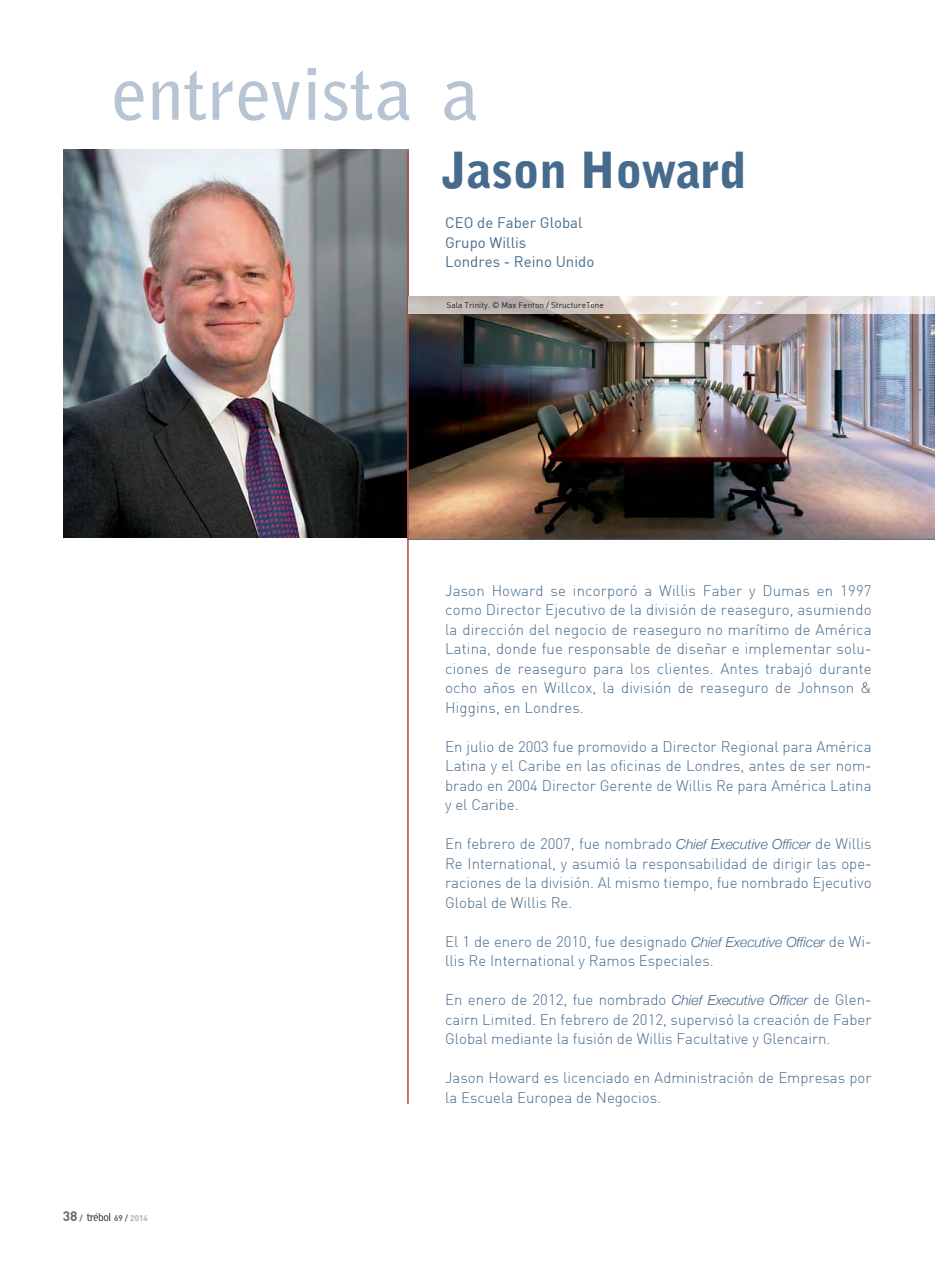
<style>
.page{position:relative;width:935px;height:1263px;background:#fff}
.page>*{position:absolute;margin:0;border:0;box-sizing:border-box;transform-origin:0 0}
.t1{font:700 72px "Bell Gothic Std";color:#b7c4d4}
.t2{font:900 49.5px "Bell Gothic Std";letter-spacing:-.01em;color:#466b8c}
.t3{font:300 15px/19.5px "DIN";color:#466b8c;text-align:justify}
.t4{font:15px/19.5px "DIN";color:#466b8c}
.t5{font:700 13.5px "DIN";color:#67686b}
.t6{font:8.25px "DIN";color:#231f20}
.t7{font:700 8.25px "DIN";color:#aeb0b3}
.s1{font-size:8.25px}
.s2{color:#67686b}
.s3{font-family:"Helvetica Neue";font-style:italic;font-size:13.8px}
</style>
<div class="page">
<svg style="left:87px;top:1213px;width:23px;height:7px"></svg>
<img style="left:63px;top:149px;width:345px;height:388px">
<img style="left:409px;top:314px;width:526px;height:225px">
<hr style="left:407px;top:151px;width:2px;height:952px;background:#af4a45">
<img style="left:409px;top:297px;width:526px;height:17px">
<h1 class="t1" style="left:112px;top:60px;width:368px">entrevista a</h1>
<h2 class="t2" style="left:442px;top:147px;width:306px">Jason Howard</h2>
<p class="t4" style="left:445px;top:212px;width:151px">CEO de Faber Global<br>Grupo Willis<br>Londres - Reino Unido</p>
<p class="t6" style="left:446px;top:300px;width:159px">Sala Trinity. © Max Fenton / StructureTone</p>
<p class="t5" style="left:63px;top:1206px;width:21px">38 <span class="s1">/</span></p>
<p class="t7" style="left:114px;top:1212px;width:36px"><span class="s2">69 /</span> 2014</p>
<p class="t3" style="left:445px;top:580px;width:428px">Jason Howard se incorporó a Willis Faber y Dumas en 1997 como Director Ejecutivo de la división de reaseguro, asumiendo la dirección del negocio de reaseguro no marítimo de América Latina, donde fue responsable de diseñar e implementar solu&shy;ciones de reaseguro para los clientes. Antes trabajó durante ocho años en Willcox, la división de reaseguro de Johnson &amp; Higgins, en Londres.</p>
<p class="t3" style="left:445px;top:736px;width:428px">En julio de 2003 fue promovido a Director Regional para América Latina y el Caribe en las oficinas de Londres, antes de ser nom&shy;brado en 2004 Director Gerente de Willis Re para América Latina y el Caribe.</p>
<p class="t3" style="left:445px;top:834px;width:428px">En febrero de 2007, fue nombrado <span class="s3">Chief Executive Officer</span> de Willis Re International, y asumió la responsabilidad de dirigir las ope&shy;raciones de la división. Al mismo tiempo, fue nombrado Ejecutivo Global de Willis Re.</p>
<p class="t3" style="left:445px;top:931px;width:428px">El 1 de enero de 2010, fue designado <span class="s3">Chief Executive Officer</span> de Wi&shy;llis Re International y Ramos Especiales.</p>
<p class="t3" style="left:445px;top:990px;width:428px">En enero de 2012, fue nombrado <span class="s3">Chief Executive Officer</span> de Glen&shy;cairn Limited. En febrero de 2012, supervisó la creación de Faber Global mediante la fusión de Willis Facultative y Glencairn.</p>
<p class="t3" style="left:445px;top:1068px;width:428px">Jason Howard es licenciado en Administración de Empresas por la Escuela Europea de Negocios.</p>
</div>
